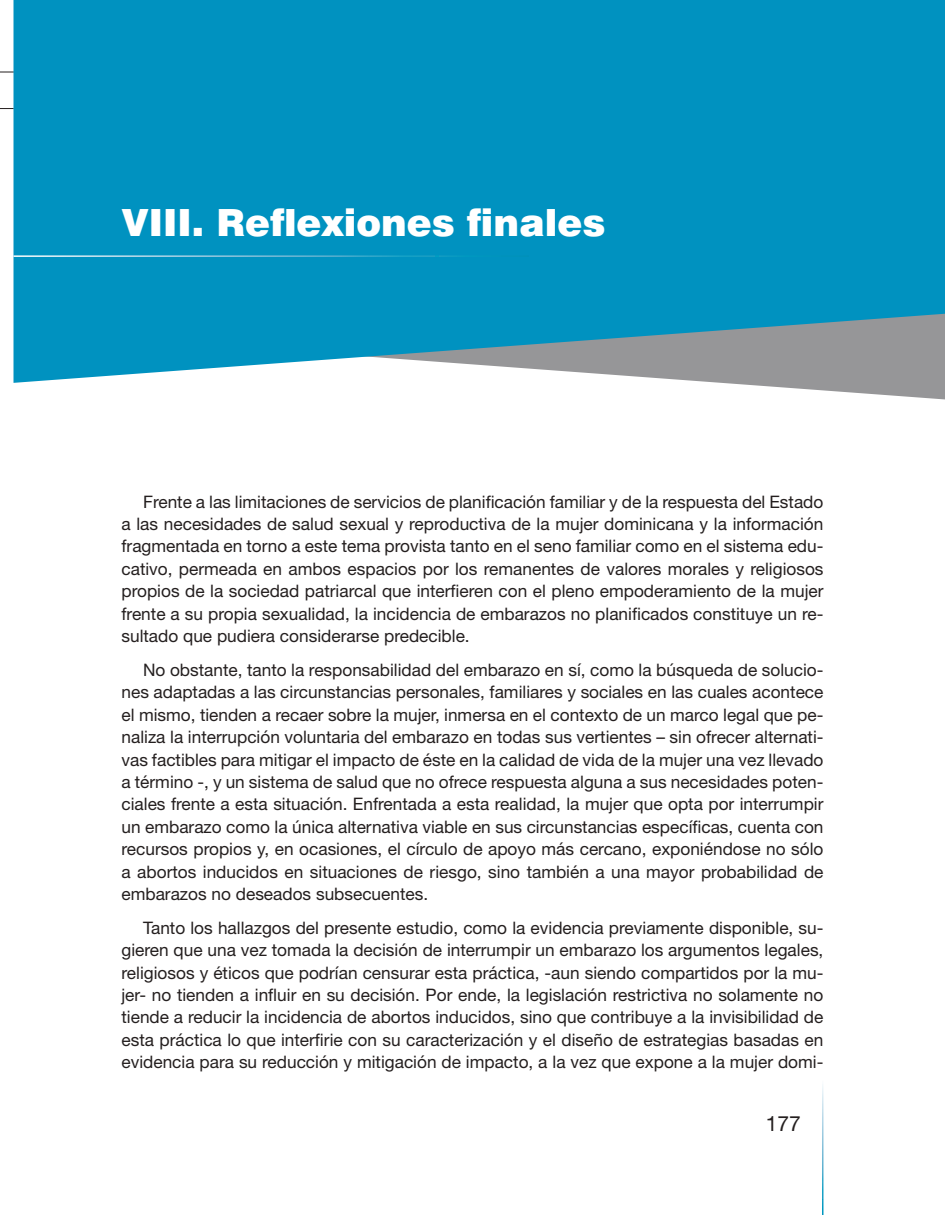
<style>
.page{position:relative;width:945px;height:1215px;background:#fff}
.page>*{position:absolute;margin:0;border:0;box-sizing:border-box;transform-origin:0 0}
.t1{font:900 37.5px "Swiss 721 BT";color:#fff}
.t2{font:21px "Helvetica Neue";color:#241f1f}
.t3{font:17.25px/22.4px "Helvetica Neue";color:#241f1f;text-align:justify}
</style>
<div class="page">
<svg style="left:0;top:72px;width:14px;height:1px"></svg>
<svg style="left:0;top:108px;width:14px;height:1px"></svg>
<svg style="left:725px;top:383px;width:220px;height:16px"></svg>
<svg style="left:14px;top:0;width:931px;height:383px;background:#1095bf"></svg>
<hr style="left:14px;top:255px;width:515px;height:2px;background:#fff">
<h1 class="t1" style="left:122px;top:199px;width:485px">VIII. Reflexiones finales</h1>
<p class="t3" style="left:122px;top:490px;width:704px;text-indent:22px">Frente a las limitaciones de servicios de planificación familiar y de la respuesta del Estado a las necesidades de salud sexual y reproductiva de la mujer dominicana y la información fragmentada en torno a este tema provista tanto en el seno familiar como en el sistema edu&shy;cativo, permeada en ambos espacios por los remanentes de valores morales y religiosos propios de la sociedad patriarcal que interfieren con el pleno empoderamiento de la mujer frente a su propia sexualidad, la incidencia de embarazos no planificados constituye un re&shy;sultado que pudiera considerarse predecible.</p>
<p class="t3" style="left:122px;top:658px;width:704px;text-indent:22px">No obstante, tanto la responsabilidad del embarazo en sí, como la búsqueda de solucio&shy;nes adaptadas a las circunstancias personales, familiares y sociales en las cuales acontece el mismo, tienden a recaer sobre la mujer, inmersa en el contexto de un marco legal que pe&shy;naliza la interrupción voluntaria del embarazo en todas sus vertientes – sin ofrecer alternati&shy;vas factibles para mitigar el impacto de éste en la calidad de vida de la mujer una vez llevado a término -, y un sistema de salud que no ofrece respuesta alguna a sus necesidades poten&shy;ciales frente a esta situación. Enfrentada a esta realidad, la mujer que opta por interrumpir un embarazo como la única alternativa viable en sus circunstancias específicas, cuenta con recursos propios y, en ocasiones, el círculo de apoyo más cercano, exponiéndose no sólo a abortos inducidos en situaciones de riesgo, sino también a una mayor probabilidad de embarazos no deseados subsecuentes.</p>
<p class="t3" style="left:122px;top:916px;width:704px;text-indent:22px">Tanto los hallazgos del presente estudio, como la evidencia previamente disponible, su&shy;gieren que una vez tomada la decisión de interrumpir un embarazo los argumentos legales, religiosos y éticos que podrían censurar esta práctica, -aun siendo compartidos por la mu&shy;jer- no tienden a influir en su decisión. Por ende, la legislación restrictiva no solamente no tiende a reducir la incidencia de abortos inducidos, sino que contribuye a la invisibilidad de esta práctica lo que interfirie con su caracterización y el diseño de estrategias basadas en evidencia para su reducción y mitigación de impacto, a la vez que expone a la mujer domi-</p>
<p class="t2" style="left:766px;top:1111px;width:37px">177</p>
</div>
